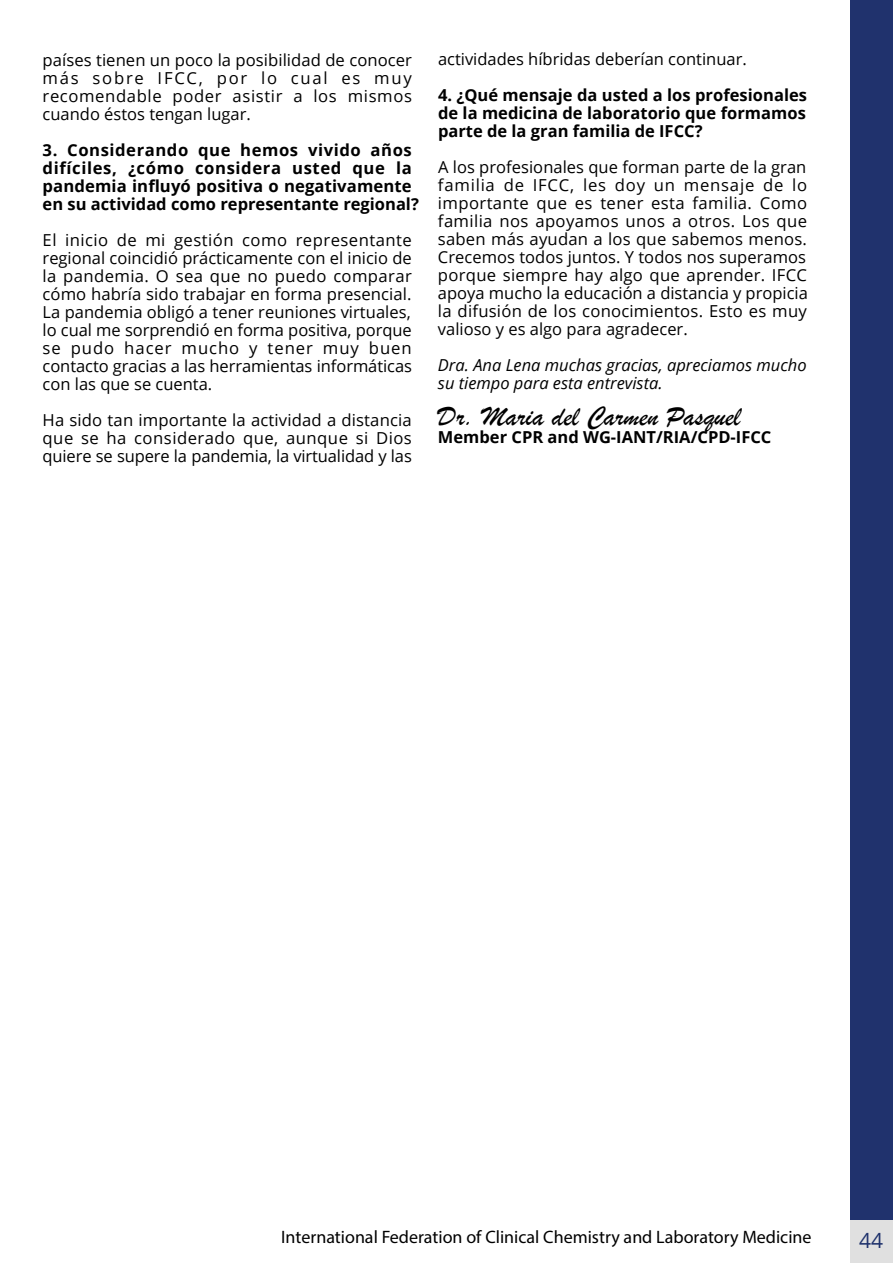
<style>
.page{position:relative;width:893px;height:1263px;background:#fff}
.page>*{position:absolute;margin:0;border:0;box-sizing:border-box;transform-origin:0 0}
.t1{font:28.5px "Brush Script";color:#000}
.t2{font:21px "Open Sans";color:#1f326c}
.t3{font:18px "Myriad Pro";color:#000}
.t4{font:16.5px/18px "Open Sans";color:#000;text-align:justify}
.t5{font:700 16.5px/18px "Open Sans";letter-spacing:.005em;color:#000}
.t6{font:italic 16.5px/18px "Open Sans";color:#000}
</style>
<div class="page">
<div style="left:850px;top:0;width:43px;height:1263px;background:#20326d"></div>
<div style="left:850px;top:1220px;width:43px;height:43px;background:#e0e0e0"></div>
<p class="t4" style="left:43px;top:50px;width:371px">países tienen un poco la posibilidad de conocer más sobre IFCC, por lo cual es muy recomendable poder asistir a los mismos cuando éstos tengan lugar.</p>
<p class="t5" style="left:43px;top:140px;width:378px">3. Considerando que hemos vivido años difíciles, ¿cómo considera usted que la pandemia influyó positiva o negativamente en su actividad como representante regional?</p>
<p class="t4" style="left:43px;top:230px;width:371px">El inicio de mi gestión como representante regional coincidió prácticamente con el inicio de la pandemia. O sea que no puedo comparar cómo habría sido trabajar en forma presencial.<br>La pandemia obligó a tener reuniones virtuales, lo cual me sorprendió en forma positiva, porque se pudo hacer mucho y tener muy buen contacto gracias a las herramientas informáticas con las que se cuenta.</p>
<p class="t4" style="left:43px;top:410px;width:371px">Ha sido tan importante la actividad a distancia que se ha considerado que, aunque si Dios quiere se supere la pandemia, la virtualidad y las</p>
<p class="t4" style="left:438px;top:50px;width:310px">actividades híbridas deberían continuar.</p>
<p class="t5" style="left:438px;top:86px;width:371px;text-align:justify">4. ¿Qué mensaje da usted a los profesionales de la medicina de laboratorio que formamos parte de la gran familia de IFCC?</p>
<p class="t4" style="left:438px;top:158px;width:371px">A los profesionales que forman parte de la gran familia de IFCC, les doy un mensaje de lo importante que es tener esta familia. Como familia nos apoyamos unos a otros. Los que saben más ayudan a los que sabemos menos.<br>Crecemos todos juntos. Y todos nos superamos porque siempre hay algo que aprender. IFCC apoya mucho la educación a distancia y propicia la difusión de los conocimientos. Esto es muy valioso y es algo para agradecer.</p>
<p class="t6" style="left:438px;top:356px;width:370px">Dra. Ana Lena muchas gracias, apreciamos mucho su tiempo para esta entrevista.</p>
<p class="t1" style="left:438px;top:399px;width:304px">Dr. Maria del Carmen Pasquel</p>
<p class="t5" style="left:438px;top:428px;width:335px">Member CPR and WG-IANT/RIA/CPD-IFCC</p>
<p class="t3" style="left:281px;top:1225px;width:532px">International Federation of Clinical Chemistry and Laboratory Medicine</p>
<p class="t2" style="left:859px;top:1225px;width:26px">44</p>
</div>
